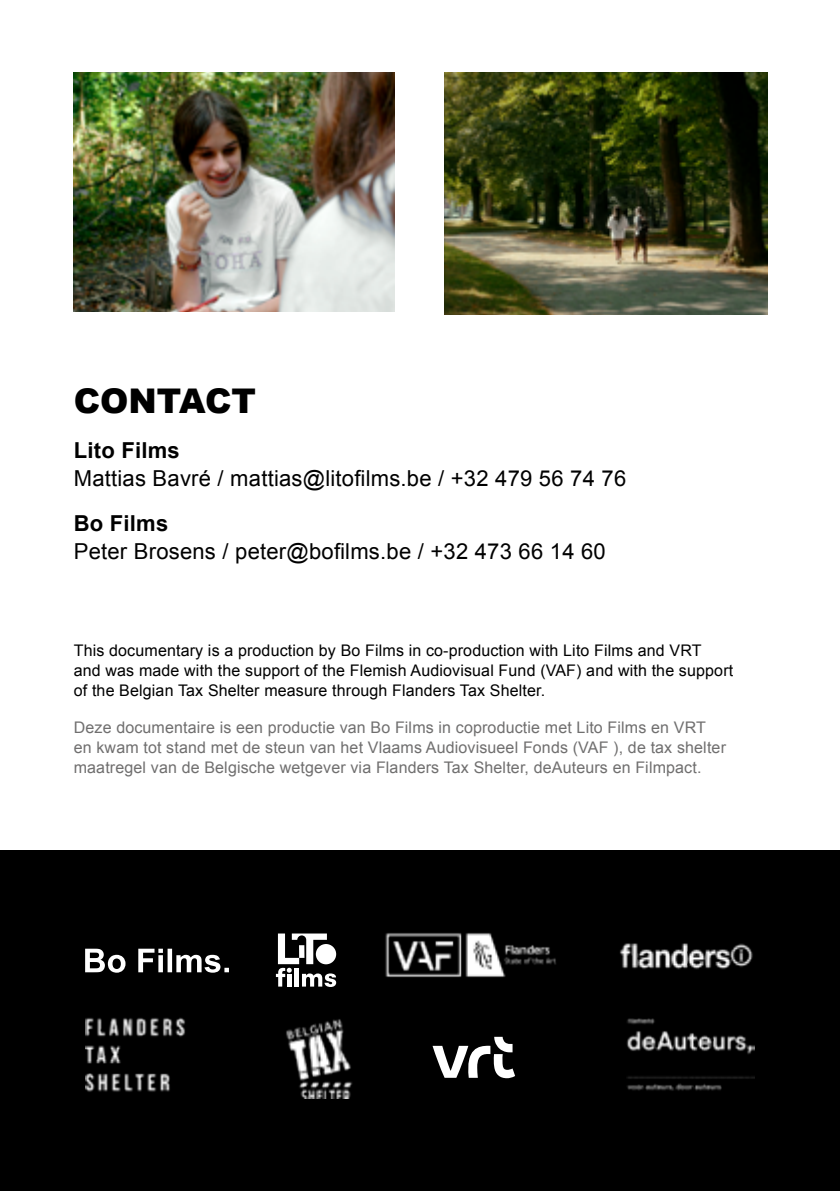
<style>
.page{position:relative;width:840px;height:1191px;background:#fff}
.page>*{position:absolute;margin:0;border:0;box-sizing:border-box;transform-origin:0 0}
.t1{font:900 34px "Arial";color:#000}
.t2{font:22px "Arial";letter-spacing:.01em;color:#000}
.t3{font:700 22px "Arial";letter-spacing:.01em;color:#000}
.t4{font:16px/20px "Arial";letter-spacing:.01em;color:#706f6f}
.t5{font:16px/20px "Arial";letter-spacing:.01em;color:#000}
</style>
<div class="page">
<div style="left:0;top:850px;width:839px;height:341px;background:#000"></div>
<img style="left:74px;top:72px;width:320px;height:240px">
<img style="left:444px;top:72px;width:323px;height:242px">
<img style="left:85px;top:1017px;width:100px;height:75px">
<img style="left:385px;top:933px;width:171px;height:45px">
<svg style="left:276px;top:933px;width:60px;height:54px"></svg>
<svg style="left:432px;top:1036px;width:83px;height:42px"></svg>
<svg style="left:85px;top:948px;width:144px;height:24px"></svg>
<img style="left:620px;top:943px;width:133px;height:27px">
<img style="left:286px;top:1019px;width:67px;height:79px">
<img style="left:626px;top:1018px;width:128px;height:73px">
<h1 class="t1" style="left:74px;top:376px;width:184px">CONTACT</h1>
<h2 class="t3" style="left:74px;top:436px;width:107px">Lito Films</h2>
<h2 class="t2" style="left:74px;top:464px;width:553px">Mattias Bavré / mattias@litofilms.be / +32 479 56 74 76</h2>
<h2 class="t3" style="left:74px;top:509px;width:96px">Bo Films</h2>
<h2 class="t2" style="left:74px;top:537px;width:533px">Peter Brosens / peter@bofilms.be / +32 473 66 14 60</h2>
<p class="t5" style="left:74px;top:640px;width:660px">This documentary is a production by Bo Films in co-production with Lito Films and VRT<br>and was made with the support of the Flemish Audiovisual Fund (VAF) and with the support of the Belgian Tax Shelter measure through Flanders Tax Shelter.</p>
<p class="t4" style="left:74px;top:717px;width:653px">Deze documentaire is een productie van Bo Films in coproductie met Lito Films en VRT en kwam tot stand met de steun van het Vlaams Audiovisueel Fonds (VAF ), de tax shelter maatregel van de Belgische wetgever via Flanders Tax Shelter, deAuteurs en Filmpact.</p>
</div>
